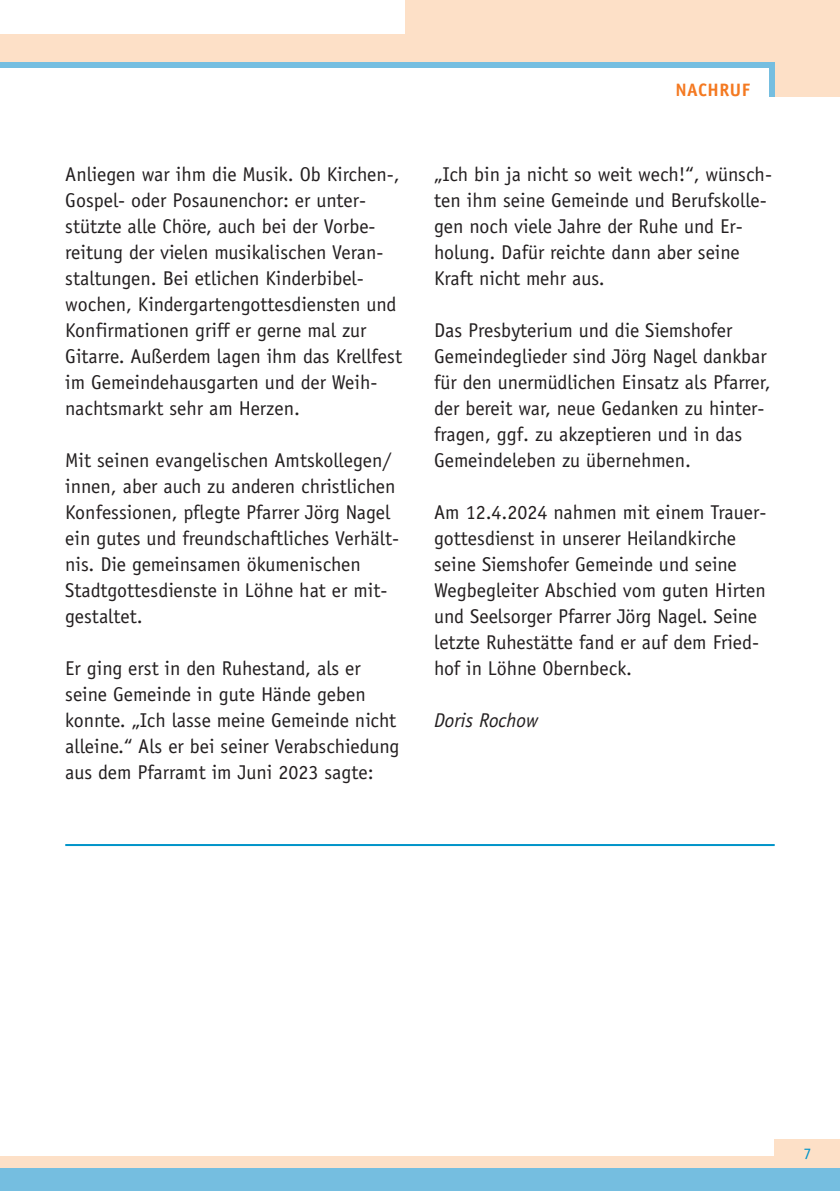
<style>
.page{position:relative;width:840px;height:1191px;background:#fff}
.page>*{position:absolute;margin:0;border:0;box-sizing:border-box;transform-origin:0 0}
.t1{font:20px/26px "Officina Sans Std";color:#231f20}
.t2{font:italic 20px "Officina Sans Std";color:#231f20}
.t3{font:700 18px "Officina Sans Std";letter-spacing:.025em;color:#f47921}
.t4{font:16px "Officina Sans Std";color:#0094c9}
</style>
<div class="page">
<div style="left:0;top:34px;width:405px;height:28px;background:#fde0c7"></div>
<div style="left:405px;top:0;width:434px;height:65px;background:#fde0c7"></div>
<div style="left:771px;top:0;width:68px;height:96px;background:#fde0c7"></div>
<div style="left:0;top:1157px;width:839px;height:34px;background:#fde0c7"></div>
<div style="left:774px;top:1140px;width:65px;height:51px;background:#fde0c7"></div>
<div style="left:0;top:62px;width:774px;height:6px;background:#75bee0"></div>
<div style="left:768px;top:62px;width:6px;height:34px;background:#75bee0"></div>
<div style="left:0;top:1168px;width:839px;height:23px;background:#75bee0"></div>
<hr style="left:65px;top:844px;width:709px;height:2px;background:#0094c9">
<p class="t1" style="left:65px;top:162px;width:338px">Anliegen war ihm die Musik. Ob Kirchen-, Gospel- oder Posaunenchor: er unter&shy;stützte alle Chöre, auch bei der Vorbe&shy;reitung der vielen musikalischen Veran&shy;staltungen. Bei etlichen Kinderbibel&shy;wochen, Kindergartengottesdiensten und Konfirmationen griff er gerne mal zur Gitarre. Außerdem lagen ihm das Krellfest im Gemeindehausgarten und der Weih&shy;nachtsmarkt sehr am Herzen.</p>
<p class="t1" style="left:65px;top:448px;width:335px">Mit seinen evangelischen Amtskollegen/ innen, aber auch zu anderen christlichen Konfessionen, pflegte Pfarrer Jörg Nagel ein gutes und freundschaftliches Verhält&shy;nis. Die gemeinsamen ökumenischen Stadtgottesdienste in Löhne hat er mit&shy;gestaltet.</p>
<p class="t1" style="left:65px;top:656px;width:335px">Er ging erst in den Ruhestand, als er seine Gemeinde in gute Hände geben konnte. „Ich lasse meine Gemeinde nicht alleine.“ Als er bei seiner Verabschiedung aus dem Pfarramt im Juni 2023 sagte:</p>
<p class="t3" style="left:675px;top:83px;width:76px">NACHRUF</p>
<p class="t1" style="left:434px;top:162px;width:339px">„Ich bin ja nicht so weit wech!“, wünsch&shy;ten ihm seine Gemeinde und Berufskolle&shy;gen noch viele Jahre der Ruhe und Er&shy;holung. Dafür reichte dann aber seine Kraft nicht mehr aus.</p>
<p class="t1" style="left:434px;top:318px;width:338px">Das Presbyterium und die Siemshofer Gemeindeglieder sind Jörg Nagel dankbar für den unermüdlichen Einsatz als Pfarrer, der bereit war, neue Gedanken zu hinter&shy;fragen, ggf. zu akzeptieren und in das Gemeindeleben zu übernehmen.</p>
<p class="t1" style="left:434px;top:500px;width:333px">Am 12.4.2024 nahmen mit einem Trauer&shy;gottesdienst in unserer Heilandkirche seine Siemshofer Gemeinde und seine Wegbegleiter Abschied vom guten Hirten und Seelsorger Pfarrer Jörg Nagel. Seine letzte Ruhestätte fand er auf dem Fried&shy;hof in Löhne Obernbeck.</p>
<p class="t2" style="left:434px;top:712px;width:106px">Doris Rochow</p>
<p class="t4" style="left:802px;top:1147px;width:9px">7</p>
</div>
